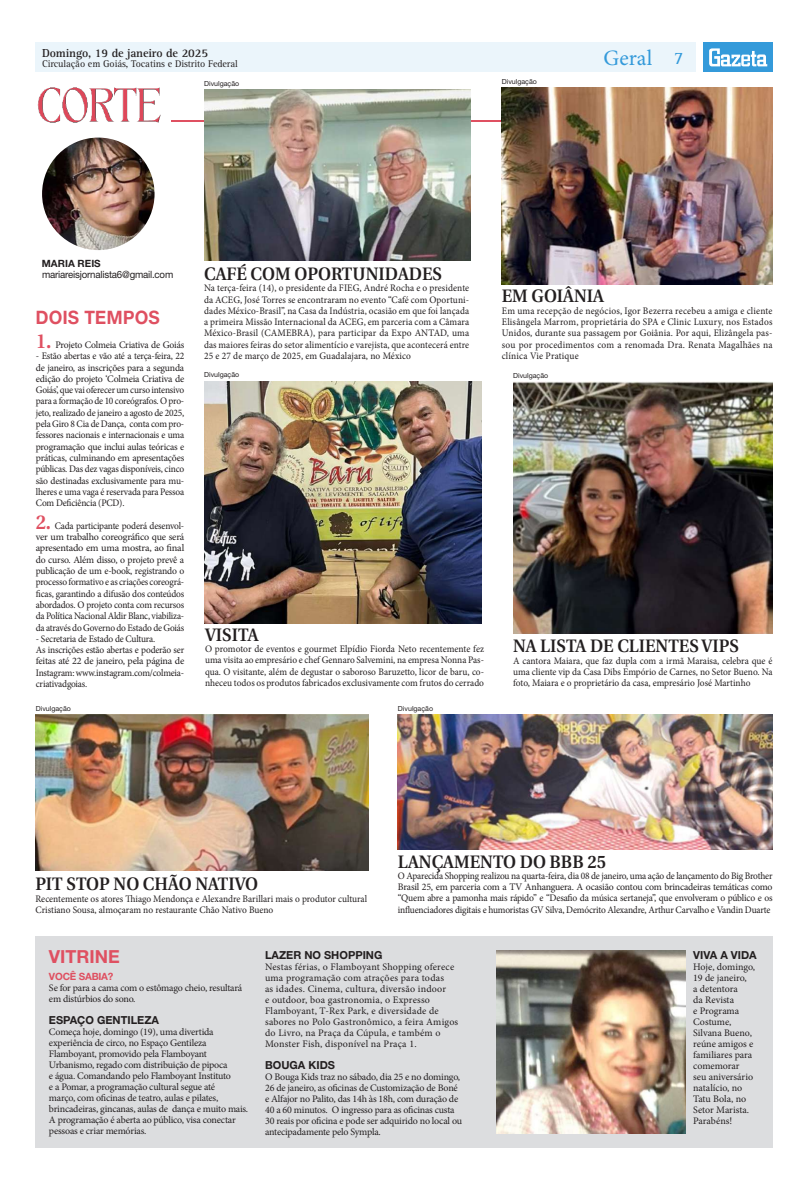
<style>
.page{position:relative;width:808px;height:1191px;background:#fff}
.page>*{position:absolute;margin:0;border:0;box-sizing:border-box;transform-origin:0 0}
.t1{font:22px "Minion Pro";color:#349ada}
.t2{font:700 18.4px "Helvetica Neuee Text Pro";color:#df5061;scale:.94 1}
.t3{font:600 18px "Utopia";color:#231f20;scale:.94 1}
.t4{font:700 18px "Helvetica Neue LT Std";color:#df5061}
.t5{font:700 12px "Rotis Serif Std";letter-spacing:-.01em;color:#231f20}
.t6{font:700 11px "Helvetica Neue";color:#231f20}
.t7{font:10px/11.3px "Minion Pro";letter-spacing:-.01em;color:#231f20;text-align:justify;scale:.94 1}
.t8{font:10px/11.3px "Minion Pro";letter-spacing:-.01em;color:#231f20;text-align:justify;scale:.95 1}
.t9{font:10px/11px "Minion Pro";letter-spacing:-.01em;color:#231f20}
.t10{font:10px/11px "Minion Pro";letter-spacing:.02em;color:#231f20}
.t11{font:10px "Rotis Serif Std";letter-spacing:-.01em;color:#231f20}
.t12{font:10px "Helvetica Neue LT Std";letter-spacing:-.02em;color:#231f20}
.t13{font:700 10px "Helvetica Neue LT Std";letter-spacing:-.02em;color:#df5061}
.t14{font:700 10px "Helvetica Neue LT Std";color:#231f20}
.t15{font:7px "Helvetica Neue LT Std";color:#231f20}
.s1{font-family:"Rotis Serif Std";font-size:18px}
.s2{font-family:"Utopia";font-weight:600;font-size:20px;color:#df5061}
</style>
<div class="page">
<div style="left:35px;top:43px;width:661px;height:29px;background:#ebf5fb"></div>
<div style="left:703px;top:43px;width:69px;height:29px;background:#349ada"></div>
<svg style="left:709px;top:48px;width:58px;height:18px"></svg>
<div style="left:35px;top:936px;width:737px;height:211px;background:#dcdddf"></div>
<img style="left:42px;top:138px;width:113px;height:112px;border-radius:56px">
<hr style="left:171px;top:120px;width:601px;height:1px;background:#df5061">
<img style="left:204px;top:89px;width:267px;height:172px">
<img style="left:204px;top:382px;width:278px;height:242px">
<img style="left:513px;top:382px;width:259px;height:252px">
<img style="left:502px;top:88px;width:270px;height:197px">
<img style="left:496px;top:950px;width:189px;height:183px">
<img style="left:36px;top:714px;width:333px;height:156px">
<img style="left:398px;top:714px;width:374px;height:135px">
<img style="left:37px;top:88px;width:124px;height:34px">
<p class="t5" style="left:42px;top:46px;width:167px">Domingo, 19 de janeiro de 2025</p>
<p class="t11" style="left:42px;top:58px;width:197px">Circulação em Goiás, Tocatins e Distrito Federal</p>
<h1 class="t1" style="left:603px;top:43px;width:81px">Geral <span class="s1">7</span></h1>
<p class="t15" style="left:204px;top:79px;width:37px">Divulgação</p>
<p class="t15" style="left:502px;top:78px;width:37px">Divulgação</p>
<p class="t14" style="left:42px;top:257px;width:60px">MARIA REIS</p>
<p class="t12" style="left:42px;top:268px;width:133px">mariareisjornalista6@gmail.com</p>
<h2 class="t2" style="left:36px;top:305px;width:133px">DOIS TEMPOS</h2>
<p class="t9" style="left:36px;top:339px;width:150px"><span class="s2">1.</span> Projeto Colmeia Criativa de Goiás</p>
<p class="t8" style="left:36px;top:350px;width:158px">- Estão abertas e vão até a terça-feira, 22 de janeiro, as inscrições para a segunda edição do projeto ‘Colmeia Criativa de Goiás’, que vai oferecer um curso intensivo para a formação de 10 coreógrafos. O pro&shy;jeto, realizado de janeiro a agosto de 2025, pela Giro 8 Cia de Dança, conta com pro&shy;fessores nacionais e internacionais e uma programação que inclui aulas teóricas e práticas, culminando em apresentações públicas. Das dez vagas disponíveis, cinco são destinadas exclusivamente para mu&shy;lheres e uma vaga é reservada para Pessoa Com Deficiência (PCD).</p>
<p class="t7" style="left:36px;top:520px;width:159px"><span class="s2">2.</span> Cada participante poderá desenvol&shy;ver um trabalho coreográfico que será apresentado em uma mostra, ao final do curso. Além disso, o projeto prevê a publicação de um e-book, registrando o processo formativo e as criações coreográ&shy;ficas, garantindo a difusão dos conteúdos abordados. O projeto conta com recursos da Política Nacional Aldir Blanc, viabiliza&shy;da através do Governo do Estado de Goiás</p>
<p class="t7" style="left:36px;top:633px;width:159px;text-align:left">- Secretaria de Estado de Cultura.<br>As inscrições estão abertas e poderão ser feitas até 22 de janeiro, pela página de Instagram: www.instagram.com/colmeia&shy;criativadgoias.</p>
<p class="t15" style="left:36px;top:704px;width:37px">Divulgação</p>
<h3 class="t3" style="left:204px;top:264px;width:255px">CAFÉ COM OPORTUNIDADES</h3>
<p class="t7" style="left:204px;top:282px;width:283px">Na terça-feira (14), o presidente da FIEG, André Rocha e o presidente da ACEG, José Torres se encontraram no evento “Café com Oportuni&shy;dades México-Brasil”, na Casa da Indústria, ocasião em que foi lançada a primeira Missão Internacional da ACEG, em parceria com a Câmara México-Brasil (CAMEBRA), para participar da Expo ANTAD, uma das maiores feiras do setor alimentício e varejista, que acontecerá entre 25 e 27 de março de 2025, em Guadalajara, no México</p>
<h3 class="t3" style="left:502px;top:286px;width:110px">EM GOIÂNIA</h3>
<p class="t7" style="left:502px;top:305px;width:290px">Em uma recepção de negócios, Igor Bezerra recebeu a amiga e cliente Elisângela Marrom, proprietária do SPA e Clinic Luxury, nos Estados Unidos, durante sua passagem por Goiânia. Por aqui, Elizângela pas&shy;sou por procedimentos com a renomada Dra. Renata Magalhães na clínica Vie Pratique</p>
<p class="t15" style="left:204px;top:371px;width:37px">Divulgação</p>
<p class="t15" style="left:513px;top:371px;width:37px">Divulgação</p>
<h3 class="t3" style="left:205px;top:624px;width:58px">VISITA</h3>
<p class="t8" style="left:205px;top:643px;width:295px">O promotor de eventos e gourmet Elpídio Fiorda Neto recentemente fez uma visita ao empresário e chef Gennaro Salvemini, na empresa Nonna Pas&shy;qua. O visitante, além de degustar o saboroso Baruzetto, licor de baru, co&shy;nheceu todos os produtos fabricados exclusivamente com frutos do cerrado</p>
<h3 class="t3" style="left:513px;top:636px;width:242px">NA LISTA DE CLIENTES VIPS</h3>
<p class="t8" style="left:513px;top:654px;width:275px">A cantora Maiara, que faz dupla com a irmã Maraisa, celebra que é uma cliente vip da Casa Dibs Empório de Carnes, no Setor Bueno. Na foto, Maiara e o proprietário da casa, empresário José Martinho</p>
<p class="t15" style="left:398px;top:704px;width:37px">Divulgação</p>
<h3 class="t3" style="left:35px;top:874px;width:238px">PIT STOP NO CHÃO NATIVO</h3>
<p class="t7" style="left:35px;top:892px;width:354px">Recentemente os atores Thiago Mendonça e Alexandre Barillari mais o produtor cultural<br>Cristiano Sousa, almoçaram no restaurante Chão Nativo Bueno</p>
<h3 class="t3" style="left:398px;top:851px;width:223px">LANÇAMENTO DO BBB 25</h3>
<p class="t7" style="left:398px;top:870px;width:400px">O Aparecida Shopping realizou na quarta-feira, dia 08 de janeiro, uma ação de lançamento do Big Brother Brasil 25, em parceria com a TV Anhanguera. A ocasião contou com brincadeiras temáticas como “Quem abre a pamonha mais rápido” e “Desafio da música sertaneja”, que envolveram o público e os influenciadores digitais e humoristas GV Silva, Demócrito Alexandre, Arthur Carvalho e Vandin Duarte</p>
<h3 class="t4" style="left:49px;top:945px;width:72px">VITRINE</h3>
<p class="t13" style="left:49px;top:970px;width:66px">VOCÊ SABIA?</p>
<p class="t9" style="left:49px;top:982px;width:195px">Se for para a cama com o estômago cheio, resultará em distúrbios do sono.</p>
<p class="t6" style="left:49px;top:1013px;width:111px">ESPAÇO GENTILEZA</p>
<p class="t9" style="left:49px;top:1026px;width:201px">Começa hoje, domingo (19), uma divertida experiência de circo, no Espaço Gentileza Flamboyant, promovido pela Flamboyant Urbanismo, regado com distribuição de pipoca<br>e água. Comandando pelo Flamboyant Instituto<br>e a Pomar, a programação cultural segue até<br>março, com oficinas de teatro, aulas e pilates, brincadeiras, gincanas, aulas de dança e muito mais.<br>A programação é aberta ao público, visa conectar pessoas e criar memórias.</p>
<p class="t6" style="left:265px;top:948px;width:119px">LAZER NO SHOPPING</p>
<p class="t10" style="left:265px;top:961px;width:195px">Nestas férias, o Flamboyant Shopping oferece uma programação com atrações para todas<br>as idades. Cinema, cultura, diversão indoor<br>e outdoor, boa gastronomia, o Expresso Flamboyant, T-Rex Park, e diversidade de sabores no Polo Gastronômico, a feira Amigos do Livro, na Praça da Cúpula, e também o Monster Fish, disponível na Praça 1.</p>
<p class="t6" style="left:265px;top:1058px;width:71px">BOUGA KIDS</p>
<p class="t9" style="left:265px;top:1071px;width:198px">O Bouga Kids traz no sábado, dia 25 e no domingo, 26 de janeiro, as oficinas de Customização de Boné e Alfajor no Palito, das 14h às 18h, com duração de 40 a 60 minutos. O ingresso para as oficinas custa 30 reais por oficina e pode ser adquirido no local ou antecipadamente pelo Sympla.</p>
<p class="t6" style="left:693px;top:948px;width:65px">VIVA A VIDA</p>
<p class="t9" style="left:693px;top:961px;width:63px">Hoje, domingo,<br>19 de janeiro,<br>a detentora<br>da Revista<br>e Programa<br>Costume,<br>Silvana Bueno, reúne amigos e familiares para comemorar seu aniversário natalício, no<br>Tatu Bola, no<br>Setor Marista.<br>Parabéns!</p>
</div>
